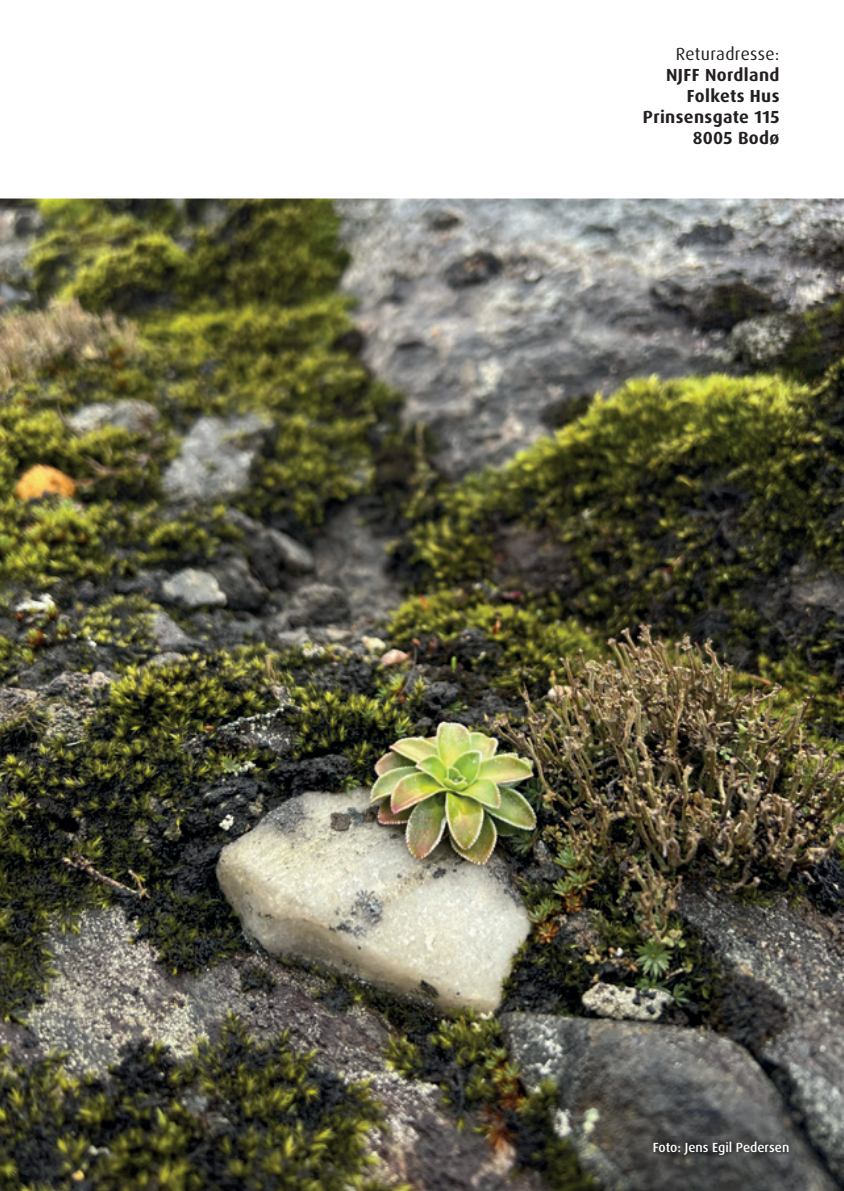
<style>
.page{position:relative;width:844px;height:1191px;background:#fff}
.page>*{position:absolute;margin:0;border:0;box-sizing:border-box;transform-origin:0 0}
.t1{font:700 17.5px/21px "Dax OT";letter-spacing:.02em;color:#231f20;text-align:right}
.t2{font:17.5px "Dax OT";letter-spacing:.02em;color:#231f20}
.t3{font:500 13.3px "Dax OT";color:#fff}
</style>
<div class="page">
<img style="left:0;top:198px;width:843px;height:993px">
<img style="left:649px;top:1136px;width:147px;height:26px">
<p class="t2" style="left:675px;top:43px;width:105px">Returadresse:</p>
<p class="t1" style="left:642px;top:65px;width:138px">NJFF Nordland<br>Folkets Hus<br>Prinsensgate 115<br>8005 Bodø</p>
<p class="t3" style="left:652px;top:1138px;width:138px">Foto: Jens Egil Pedersen</p>
</div>
